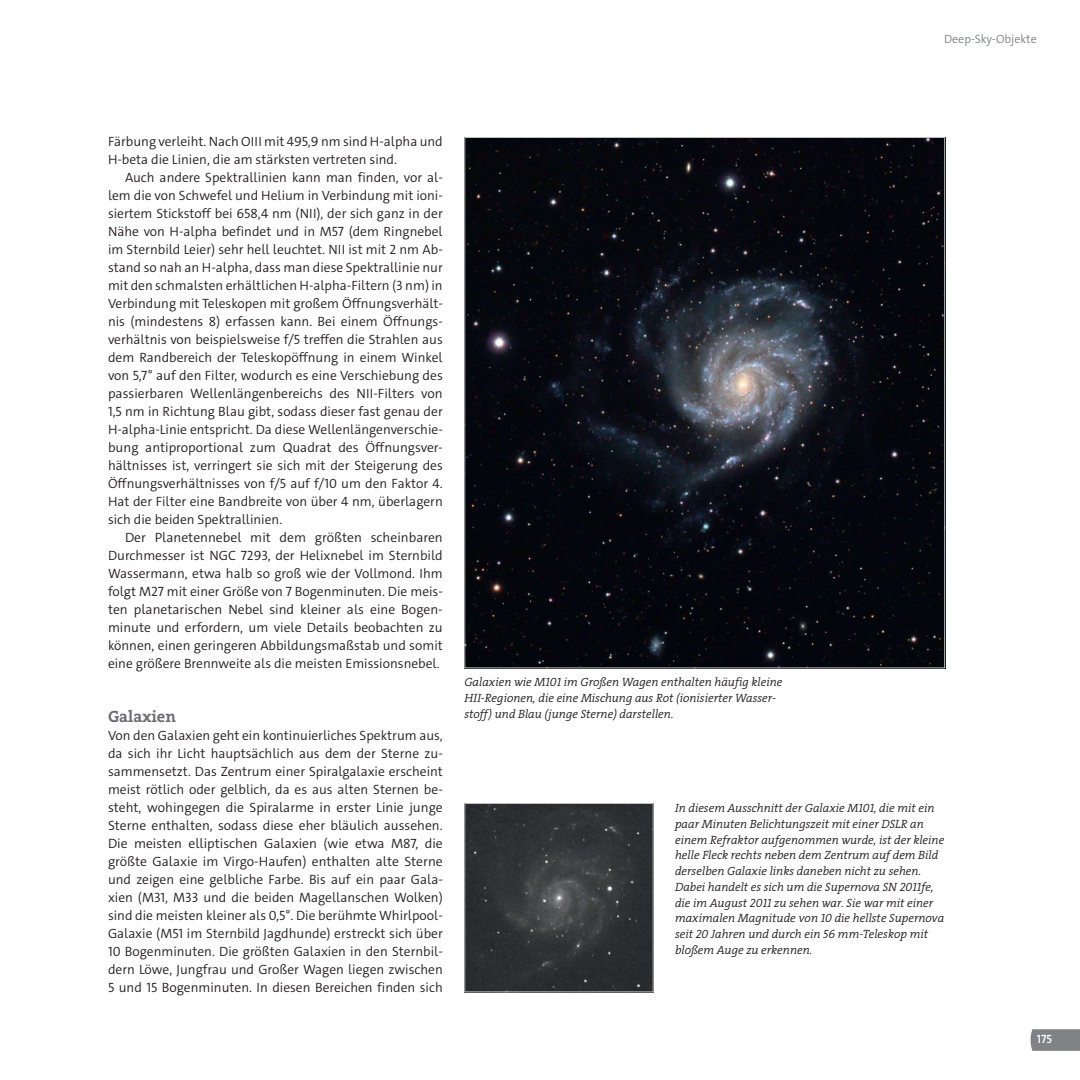
<style>
.page{position:relative;width:1080px;height:1080px;background:#fff}
.page>*{position:absolute;margin:0;border:0;box-sizing:border-box;transform-origin:0 0}
.t1{font:16.5px "The Serif HP7 Bld";color:#6c6d70}
.t2{font:300 13.5px/18px "The Sans C4 s";color:#231f20;text-align:justify}
.t3{font:12px/15.8px "The Serif HP4 Se Lig IT";color:#231f20}
.t4{font:300 12px "The Sans C4 s";color:#808285}
.t5{font:600 12px "The Sans C4 s";color:#fff}
</style>
<div class="page">
<svg style="left:1031px;top:1029px;width:49px;height:22px"></svg>
<img style="left:466px;top:139px;width:477px;height:527px">
<img style="left:466px;top:805px;width:186px;height:185px">
<div style="left:464px;top:803px;width:190px;height:189px;border:1px solid #bcbdc0"></div>
<p class="t4" style="left:944px;top:31px;width:94px">Deep-Sky-Objekte</p>
<p class="t2" style="left:108px;top:133px;width:336px">Färbung verleiht. Nach OIII mit 495,9 nm sind H-alpha und<br>H-beta die Linien, die am stärksten vertreten sind.</p>
<p class="t2" style="left:108px;top:169px;width:336px;text-indent:17px">Auch andere Spektrallinien kann man finden, vor al&shy;lem die von Schwefel und Helium in Verbindung mit ioni&shy;siertem Stickstoff bei 658,4 nm (NII), der sich ganz in der Nähe von H-alpha befindet und in M57 (dem Ringnebel im Sternbild Leier) sehr hell leuchtet. NII ist mit 2 nm Ab&shy;stand so nah an H-alpha, dass man diese Spektrallinie nur mit den schmalsten erhältlichen H-alpha-Filtern (3 nm) in Verbindung mit Teleskopen mit großem Öffnungsverhält&shy;nis (mindestens 8) erfassen kann. Bei einem Öffnungs&shy;verhältnis von beispielsweise f/5 treffen die Strahlen aus dem Randbereich der Teleskopöffnung in einem Winkel von 5,7° auf den Filter, wodurch es eine Verschiebung des passierbaren Wellenlängenbereichs des NII-Filters von 1,5 nm in Richtung Blau gibt, sodass dieser fast genau der H-alpha-Linie entspricht. Da diese Wellenlängenverschie&shy;bung antiproportional zum Quadrat des Öffnungsver&shy;hältnisses ist, verringert sie sich mit der Steigerung des Öffnungsverhältnisses von f/5 auf f/10 um den Faktor 4.<br>Hat der Filter eine Bandbreite von über 4 nm, überlagern sich die beiden Spektrallinien.</p>
<p class="t2" style="left:108px;top:529px;width:336px;text-indent:17px">Der Planetennebel mit dem größten scheinbaren Durchmesser ist NGC 7293, der Helixnebel im Sternbild Wassermann, etwa halb so groß wie der Vollmond. Ihm folgt M27 mit einer Größe von 7 Bogenminuten. Die meis&shy;ten planetarischen Nebel sind kleiner als eine Bogen&shy;minute und erfordern, um viele Details beobachten zu können, einen geringeren Abbildungsmaßstab und somit eine größere Brennweite als die meisten Emissionsnebel.</p>
<p class="t1" style="left:108px;top:706px;width:69px">Galaxien</p>
<p class="t2" style="left:108px;top:727px;width:336px">Von den Galaxien geht ein kontinuierliches Spektrum aus, da sich ihr Licht hauptsächlich aus dem der Sterne zu&shy;sammensetzt. Das Zentrum einer Spiralgalaxie erscheint meist rötlich oder gelblich, da es aus alten Sternen be&shy;steht, wohingegen die Spiralarme in erster Linie junge Sterne enthalten, sodass diese eher bläulich aussehen.<br>Die meisten elliptischen Galaxien (wie etwa M87, die größte Galaxie im Virgo-Haufen) enthalten alte Sterne und zeigen eine gelbliche Farbe. Bis auf ein paar Gala&shy;xien (M31, M33 und die beiden Magellanschen Wolken) sind die meisten kleiner als 0,5°. Die berühmte Whirlpool-Galaxie (M51 im Sternbild Jagdhunde) erstreckt sich über 10 Bogenminuten. Die größten Galaxien in den Sternbil&shy;dern Löwe, Jungfrau und Großer Wagen liegen zwischen 5 und 15 Bogenminuten. In diesen Bereichen finden sich</p>
<p class="t3" style="left:464px;top:675px;width:320px">Galaxien wie M101 im Großen Wagen enthalten häufig kleine<br>HII-Regionen, die eine Mischung aus Rot (ionisierter Wasser&shy;stoff) und Blau (junge Sterne) darstellen.</p>
<p class="t3" style="left:675px;top:801px;width:271px">In diesem Ausschnitt der Galaxie M101, die mit ein paar Minuten Belichtungszeit mit einer DSLR an einem Refraktor aufgenommen wurde, ist der kleine helle Fleck rechts neben dem Zentrum auf dem Bild derselben Galaxie links daneben nicht zu sehen.<br>Dabei handelt es sich um die Supernova SN 2011fe, die im August 2011 zu sehen war. Sie war mit einer maximalen Magnitude von 10 die hellste Supernova seit 20 Jahren und durch ein 56 mm-Teleskop mit bloßem Auge zu erkennen.</p>
<p class="t5" style="left:1037px;top:1032px;width:17px">175</p>
</div>
